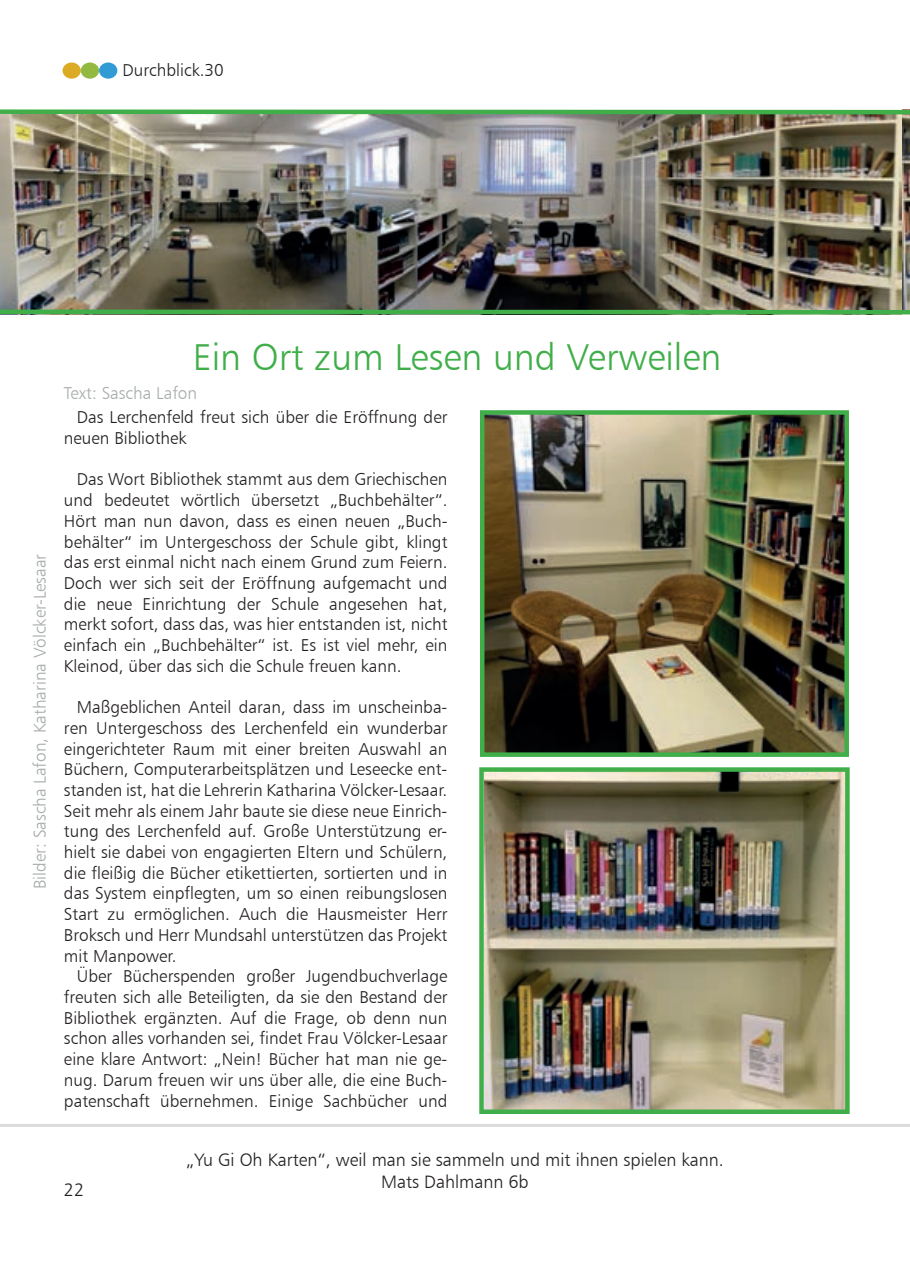
<style>
.page{position:relative;width:910px;height:1280px;background:#fff}
.page>*{position:absolute;margin:0;border:0;box-sizing:border-box;transform-origin:0 0}
.t1{font:37.5px "Humanist 777 BT Light B";color:#40ae49}
.t2{font:18px/21.6px "Humanist 777 BT Light B";color:#231f20;text-align:center}
.t3{font:17.25px/20.7px "Humanist 777 BT Light B";color:#231f20;text-align:justify}
.t4{font:17.25px "Humanist 777 BT Light B";color:#a8acac}
</style>
<div class="page">
<hr style="left:0;top:1124px;width:909px;height:3px;background:#231f20">
<div style="left:63px;top:63px;width:18px;height:16px;background:#dcab26;border-radius:50%"></div>
<div style="left:81px;top:63px;width:18px;height:16px;background:#92b940;border-radius:50%"></div>
<div style="left:99px;top:63px;width:18px;height:16px;background:#319bd6;border-radius:50%"></div>
<img style="left:0;top:117px;width:901px;height:190px">
<img style="left:903px;top:117px;width:6px;height:190px">
<img style="left:485px;top:415px;width:359px;height:337px">
<div style="left:480px;top:410px;width:369px;height:347px;border:4px solid #40ae49"></div>
<img style="left:484px;top:772px;width:361px;height:337px">
<div style="left:479px;top:767px;width:371px;height:347px;border:4px solid #40ae49"></div>
<img style="left:0;top:307px;width:909px;height:8px">
<img style="left:0;top:109px;width:909px;height:8px">
<p class="t3" style="left:122px;top:59px;width:103px">Durchblick.30</p>
<p class="t4" style="left:29px;top:889px;width:336px;rotate:-90deg">Bilder: Sascha Lafon, Katharina Völcker-Lesaar</p>
<h1 class="t1" style="left:193px;top:334px;width:530px">Ein Ort zum Lesen und Verweilen</h1>
<p class="t3" style="left:64px;top:407px;width:385px;text-indent:13px">Das Lerchenfeld freut sich über die Eröffnung der neuen Bibliothek</p>
<p class="t3" style="left:64px;top:469px;width:385px;text-indent:13px">Das Wort Bibliothek stammt aus dem Griechischen und bedeutet wörtlich übersetzt „Buchbehälter“.<br>Hört man nun davon, dass es einen neuen „Buch&shy;behälter“ im Untergeschoss der Schule gibt, klingt das erst einmal nicht nach einem Grund zum Feiern.<br>Doch wer sich seit der Eröffnung aufgemacht und die neue Einrichtung der Schule angesehen hat, merkt sofort, dass das, was hier entstanden ist, nicht einfach ein „Buchbehälter“ ist. Es ist viel mehr, ein Kleinod, über das sich die Schule freuen kann.</p>
<p class="t3" style="left:64px;top:696px;width:385px;text-indent:13px">Maßgeblichen Anteil daran, dass im unscheinba&shy;ren Untergeschoss des Lerchenfeld ein wunderbar eingerichteter Raum mit einer breiten Auswahl an Büchern, Computerarbeitsplätzen und Leseecke ent&shy;standen ist, hat die Lehrerin Katharina Völcker-Lesaar.<br>Seit mehr als einem Jahr baute sie diese neue Einrich&shy;tung des Lerchenfeld auf. Große Unterstützung er&shy;hielt sie dabei von engagierten Eltern und Schülern, die fleißig die Bücher etikettierten, sortierten und in das System einpflegten, um so einen reibungslosen Start zu ermöglichen. Auch die Hausmeister Herr Broksch und Herr Mundsahl unterstützen das Projekt mit Manpower.</p>
<p class="t3" style="left:64px;top:966px;width:385px;text-indent:13px">Über Bücherspenden großer Jugendbuchverlage freuten sich alle Beteiligten, da sie den Bestand der Bibliothek ergänzten. Auf die Frage, ob denn nun schon alles vorhanden sei, findet Frau Völcker-Lesaar eine klare Antwort: „Nein! Bücher hat man nie ge&shy;nug. Darum freuen wir uns über alle, die eine Buch&shy;patenschaft übernehmen. Einige Sachbücher und</p>
<p class="t4" style="left:64px;top:383px;width:135px">Text: Sascha Lafon</p>
<p class="t2" style="left:64px;top:1178px;width:22px">22</p>
<p class="t2" style="left:186px;top:1149px;width:539px">„Yu Gi Oh Karten“, weil man sie sammeln und mit ihnen spielen kann.<br>Mats Dahlmann 6b</p>
</div>
